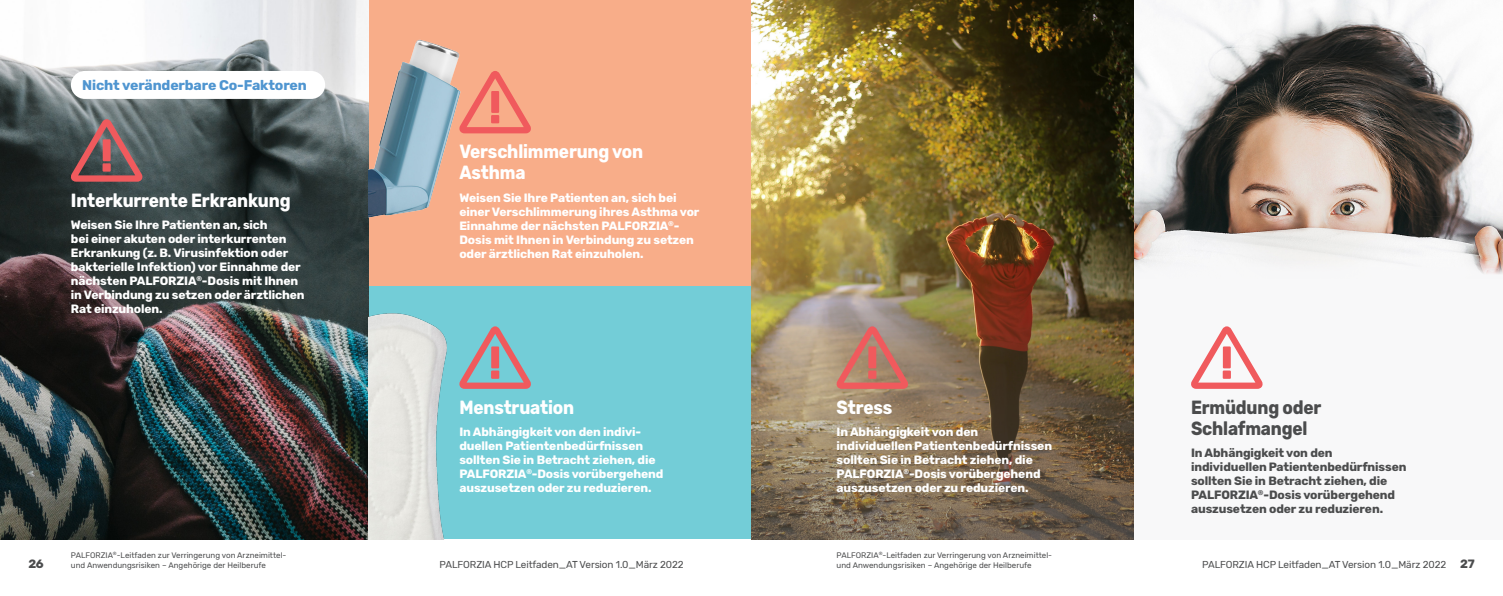
<style>
.page{position:relative;width:1503px;height:596px;background:#fff}
.page>*{position:absolute;margin:0;border:0;box-sizing:border-box;transform-origin:0 0}
._19pt_Dialogue_Main{font:700 19px/21px "Rubik";letter-spacing:-.01em;color:#fff;scale:.9 1}
._19pt_Dialogue_Main-2{font:700 19px/21px "Rubik";letter-spacing:-.01em;color:#4b4c4d;scale:.9 1}
.New_Heading_1_lozeng{font:700 14px "Rubik";letter-spacing:-.01em;color:#4f95d0}
._12pt_Rubik_Regular{font:700 12px/14px "Rubik";letter-spacing:-.01em;color:#fff}
._12pt_Rubik_Regular-2{font:700 12px/14px "Rubik";letter-spacing:-.01em;color:#4b4c4d}
.t1{font:10px "Rubik";letter-spacing:-.01em;color:#4b4c4d}
.t2{font:8px/9.6px "Rubik";color:#4b4c4d}
.s1{font-weight:700;font-size:12px}
</style>
<div class="page">
<div style="left:369px;top:0;width:382px;height:286px;background:#f8ad89"></div>
<img style="left:0;top:0;width:369px;height:539px">
<div style="left:369px;top:286px;width:382px;height:253px;background:#73cdd7"></div>
<img style="left:369px;top:313px;width:160px;height:226px">
<svg style="left:71px;top:119px;width:72px;height:62px;background:#825d5f"></svg>
<img style="left:369px;top:39px;width:159px;height:179px">
<div style="left:71px;top:71px;width:254px;height:28px;background:#fff;border-radius:14px"></div>
<svg style="left:459px;top:326px;width:72px;height:62px"></svg>
<svg style="left:459px;top:71px;width:72px;height:62px"></svg>
<img style="left:751px;top:0;width:383px;height:278px">
<img style="left:751px;top:278px;width:383px;height:261px">
<svg style="left:836px;top:326px;width:72px;height:62px;background:#bb7e70"></svg>
<div style="left:1134px;top:0;width:368px;height:539px;background:#f8f8f9"></div>
<img style="left:1134px;top:0;width:368px;height:274px">
<svg style="left:1191px;top:326px;width:71px;height:62px"></svg>
<p class="New_Heading_1_lozeng" style="left:82px;top:77px;width:226px">Nicht veränderbare Co-Faktoren</p>
<p class="_19pt_Dialogue_Main" style="left:71px;top:190px;width:245px">Interkurrente Erkrankung</p>
<p class="_12pt_Rubik_Regular" style="left:71px;top:218px;width:235px">Weisen Sie Ihre Patienten an, sich<br>bei einer akuten oder interkurrenten Erkrankung (z. B. Virusinfektion oder bakterielle Infektion) vor Einnahme der nächsten PALFORZIA<sup>®</sup>-Dosis mit Ihnen in Verbindung zu setzen oder ärztlichen Rat einzuholen.</p>
<p class="_19pt_Dialogue_Main" style="left:459px;top:142px;width:206px">Verschlimmerung von<br>Asthma</p>
<p class="_12pt_Rubik_Regular" style="left:459px;top:191px;width:241px">Weisen Sie Ihre Patienten an, sich bei einer Verschlimmerung ihres Asthma vor Einnahme der nächsten PALFORZIA<sup>®</sup>- Dosis mit Ihnen in Verbindung zu setzen oder ärztlichen Rat einzuholen.</p>
<p class="_19pt_Dialogue_Main" style="left:459px;top:397px;width:129px">Menstruation</p>
<p class="_12pt_Rubik_Regular" style="left:459px;top:425px;width:205px">In Abhängigkeit von den indivi&shy;duellen Patientenbedürfnissen sollten Sie in Betracht ziehen, die PALFORZIA<sup>®</sup>-Dosis vorübergehend auszusetzen oder zu reduzieren.</p>
<p class="_19pt_Dialogue_Main" style="left:836px;top:397px;width:63px">Stress</p>
<p class="_12pt_Rubik_Regular" style="left:836px;top:425px;width:217px">In Abhängigkeit von den individuellen Patientenbedürfnissen sollten Sie in Betracht ziehen, die PALFORZIA<sup>®</sup>-Dosis vorübergehend auszusetzen oder zu reduzieren.</p>
<p class="_19pt_Dialogue_Main-2" style="left:1191px;top:397px;width:146px">Ermüdung oder<br>Schlafmangel</p>
<p class="_12pt_Rubik_Regular-2" style="left:1191px;top:446px;width:217px">In Abhängigkeit von den individuellen Patientenbedürfnissen sollten Sie in Betracht ziehen, die PALFORZIA<sup>®</sup>-Dosis vorübergehend auszusetzen oder zu reduzieren.</p>
<p class="t2" style="left:71px;top:550px;width:217px">PALFORZIA<sup>®</sup>-Leitfaden zur Verringerung von Arzneimittel&shy;und Anwendungsrisiken – Angehörige der Heilberufe</p>
<p class="t2" style="left:836px;top:550px;width:217px">PALFORZIA<sup>®</sup>-Leitfaden zur Verringerung von Arzneimittel&shy;und Anwendungsrisiken – Angehörige der Heilberufe</p>
<p class="_12pt_Rubik_Regular-2" style="left:28px;top:556px;width:17px">26</p>
<p class="t1" style="left:439px;top:558px;width:245px">PALFORZIA HCP Leitfaden_AT Version 1.0_März 2022</p>
<p class="t1" style="left:1202px;top:558px;width:274px">PALFORZIA HCP Leitfaden_AT Version 1.0_März 2022 <span class="s1">27</span></p>
</div>
